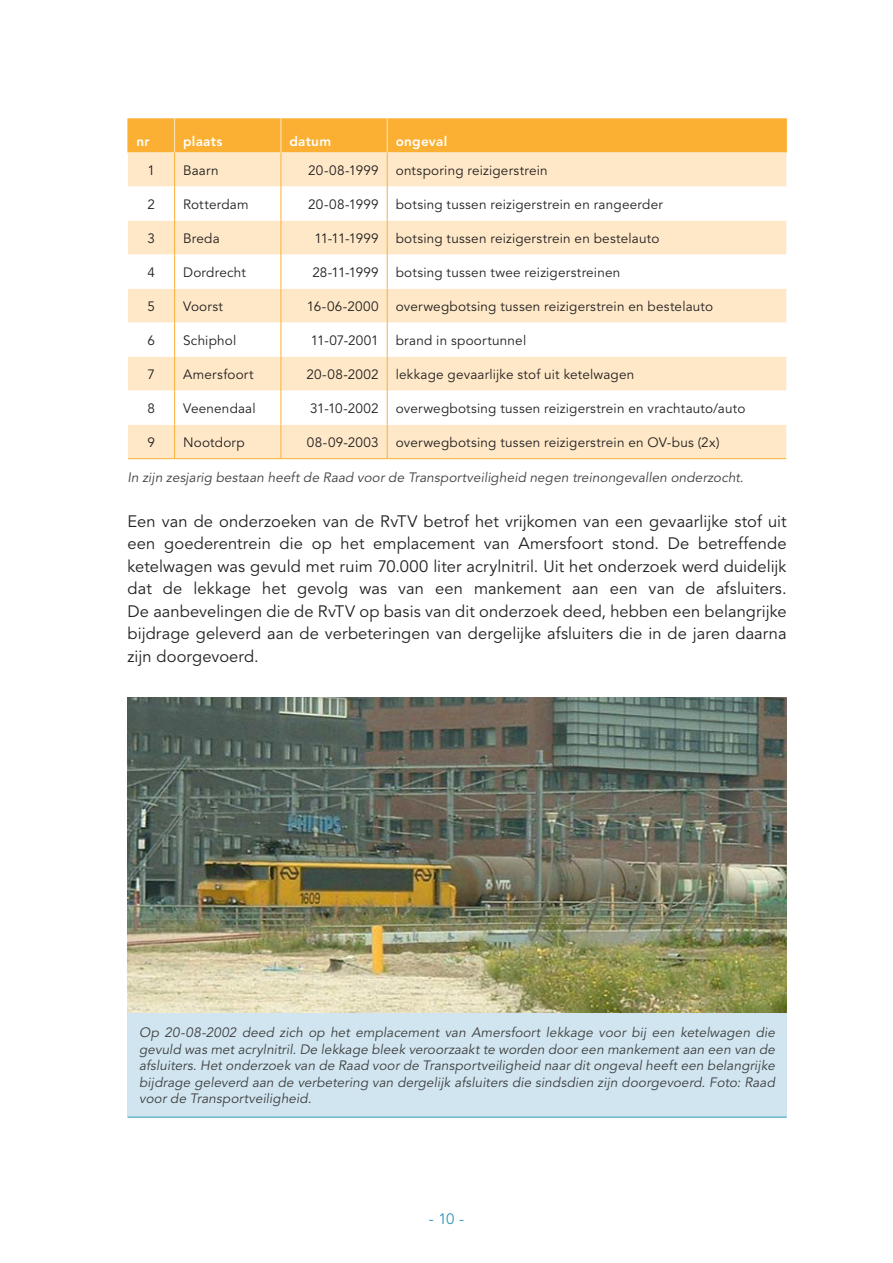
<style>
.page{position:relative;width:893px;height:1263px;background:#fff}
.page>*{position:absolute;margin:0;border:0;box-sizing:border-box;transform-origin:0 0}
.Alex___Plat{font:16.5px/22.5px "Avenir LT Std";letter-spacing:.005em;color:#231f20;text-align:justify}
.t1{font:15px "Avenir LT Std";color:#2f97b9}
.Tabel_bodytekst{font:13.5px "Avenir LT Std";letter-spacing:.015em;color:#231f20}
.Alex___Plat-2{font:italic 13.5px/16.5px "Avenir LT Std";letter-spacing:.01em;color:#3e3e3f;text-align:justify}
.Tabel-kop{font:800 13.5px "Avenir LT Std";letter-spacing:.02em;color:#fff}
</style>
<div class="page">
<div style="left:128px;top:1005px;width:659px;height:112px;background:#d0e5ef"></div>
<hr style="left:128px;top:1117px;width:659px;height:1px;background:#2f97b9">
<img style="left:128px;top:698px;width:659px;height:315px">
<div style="left:129px;top:118px;width:657px;height:34px;background:#fbb033"></div>
<div style="left:128px;top:152px;width:658px;height:306px;background:#fee8c7"></div>
<svg style="left:128px;top:186px;width:658px;height:239px"></svg>
<hr style="left:128px;top:118px;width:1px;height:34px;background:#fbb033">
<hr style="left:786px;top:118px;width:1px;height:34px;background:#fbb033">
<hr style="left:174px;top:118px;width:1px;height:34px;background:#fee8c7">
<hr style="left:281px;top:118px;width:1px;height:34px;background:#fee8c7">
<hr style="left:387px;top:118px;width:1px;height:34px;background:#fee8c7">
<hr style="left:174px;top:186px;width:1px;height:35px;background:#fbb033">
<hr style="left:281px;top:186px;width:1px;height:35px;background:#fbb033">
<hr style="left:387px;top:186px;width:1px;height:35px;background:#fbb033">
<hr style="left:174px;top:221px;width:1px;height:34px;background:#fbb033">
<hr style="left:281px;top:221px;width:1px;height:34px;background:#fbb033">
<hr style="left:387px;top:221px;width:1px;height:34px;background:#fbb033">
<hr style="left:174px;top:255px;width:1px;height:34px;background:#fbb033">
<hr style="left:281px;top:255px;width:1px;height:34px;background:#fbb033">
<hr style="left:387px;top:255px;width:1px;height:34px;background:#fbb033">
<hr style="left:174px;top:323px;width:1px;height:34px;background:#fbb033">
<hr style="left:281px;top:323px;width:1px;height:34px;background:#fbb033">
<hr style="left:387px;top:323px;width:1px;height:34px;background:#fbb033">
<hr style="left:174px;top:391px;width:1px;height:34px;background:#fbb033">
<hr style="left:281px;top:391px;width:1px;height:34px;background:#fbb033">
<hr style="left:387px;top:391px;width:1px;height:34px;background:#fbb033">
<hr style="left:174px;top:152px;width:1px;height:34px;background:#fbb033">
<hr style="left:281px;top:152px;width:1px;height:34px;background:#fbb033">
<hr style="left:387px;top:152px;width:1px;height:34px;background:#fbb033">
<hr style="left:174px;top:289px;width:1px;height:34px;background:#fbb033">
<hr style="left:174px;top:357px;width:1px;height:34px;background:#fbb033">
<hr style="left:174px;top:425px;width:1px;height:33px;background:#fbb033">
<hr style="left:281px;top:289px;width:1px;height:34px;background:#fbb033">
<hr style="left:281px;top:357px;width:1px;height:34px;background:#fbb033">
<hr style="left:281px;top:425px;width:1px;height:33px;background:#fbb033">
<hr style="left:387px;top:289px;width:1px;height:34px;background:#fbb033">
<hr style="left:387px;top:357px;width:1px;height:34px;background:#fbb033">
<hr style="left:387px;top:425px;width:1px;height:33px;background:#fbb033">
<hr style="left:128px;top:458px;width:47px;height:1px;background:#fbb033">
<hr style="left:175px;top:458px;width:106px;height:1px;background:#fbb033">
<hr style="left:281px;top:458px;width:106px;height:1px;background:#fbb033">
<hr style="left:387px;top:458px;width:399px;height:1px;background:#fbb033">
<p class="Tabel-kop" style="left:136px;top:133px;width:15px">nr</p>
<p class="Tabel-kop" style="left:183px;top:133px;width:41px">plaats</p>
<p class="Tabel-kop" style="left:289px;top:133px;width:43px">datum</p>
<p class="Tabel-kop" style="left:396px;top:133px;width:53px">ongeval</p>
<p class="Tabel_bodytekst" style="left:148px;top:163px;width:9px">1</p>
<p class="Tabel_bodytekst" style="left:183px;top:163px;width:37px">Baarn</p>
<p class="Tabel_bodytekst" style="left:308px;top:163px;width:72px">20-08-1999</p>
<p class="Tabel_bodytekst" style="left:396px;top:163px;width:154px">ontsporing reizigerstrein</p>
<p class="Tabel_bodytekst" style="left:148px;top:197px;width:9px">2</p>
<p class="Tabel_bodytekst" style="left:183px;top:197px;width:67px">Rotterdam</p>
<p class="Tabel_bodytekst" style="left:308px;top:197px;width:72px">20-08-1999</p>
<p class="Tabel_bodytekst" style="left:396px;top:197px;width:269px">botsing tussen reizigerstrein en rangeerder</p>
<p class="Tabel_bodytekst" style="left:148px;top:231px;width:9px">3</p>
<p class="Tabel_bodytekst" style="left:183px;top:231px;width:38px">Breda</p>
<p class="Tabel_bodytekst" style="left:314px;top:231px;width:66px">11-11-1999</p>
<p class="Tabel_bodytekst" style="left:396px;top:231px;width:265px">botsing tussen reizigerstrein en bestelauto</p>
<p class="Tabel_bodytekst" style="left:148px;top:265px;width:9px">4</p>
<p class="Tabel_bodytekst" style="left:183px;top:265px;width:64px">Dordrecht</p>
<p class="Tabel_bodytekst" style="left:312px;top:265px;width:68px">28-11-1999</p>
<p class="Tabel_bodytekst" style="left:396px;top:265px;width:226px">botsing tussen twee reizigerstreinen</p>
<p class="Tabel_bodytekst" style="left:148px;top:299px;width:9px">5</p>
<p class="Tabel_bodytekst" style="left:183px;top:299px;width:41px">Voorst</p>
<p class="Tabel_bodytekst" style="left:307px;top:299px;width:73px">16-06-2000</p>
<p class="Tabel_bodytekst" style="left:396px;top:299px;width:319px">overwegbotsing tussen reizigerstrein en bestelauto</p>
<p class="Tabel_bodytekst" style="left:148px;top:333px;width:9px">6</p>
<p class="Tabel_bodytekst" style="left:183px;top:333px;width:55px">Schiphol</p>
<p class="Tabel_bodytekst" style="left:311px;top:333px;width:69px">11-07-2001</p>
<p class="Tabel_bodytekst" style="left:396px;top:333px;width:132px">brand in spoortunnel</p>
<p class="Tabel_bodytekst" style="left:148px;top:367px;width:9px">7</p>
<p class="Tabel_bodytekst" style="left:183px;top:367px;width:72px">Amersfoort</p>
<p class="Tabel_bodytekst" style="left:306px;top:367px;width:74px">20-08-2002</p>
<p class="Tabel_bodytekst" style="left:396px;top:367px;width:240px">lekkage gevaarlijke stof uit ketelwagen</p>
<p class="Tabel_bodytekst" style="left:148px;top:401px;width:9px">8</p>
<p class="Tabel_bodytekst" style="left:183px;top:401px;width:74px">Veenendaal</p>
<p class="Tabel_bodytekst" style="left:310px;top:401px;width:70px">31-10-2002</p>
<p class="Tabel_bodytekst" style="left:396px;top:401px;width:351px">overwegbotsing tussen reizigerstrein en vrachtauto/auto</p>
<p class="Tabel_bodytekst" style="left:148px;top:435px;width:9px">9</p>
<p class="Tabel_bodytekst" style="left:183px;top:435px;width:63px">Nootdorp</p>
<p class="Tabel_bodytekst" style="left:307px;top:435px;width:73px">08-09-2003</p>
<p class="Tabel_bodytekst" style="left:396px;top:435px;width:325px">overwegbotsing tussen reizigerstrein en OV-bus (2x)</p>
<p class="Alex___Plat-2" style="left:128px;top:469px;width:618px">In zijn zesjarig bestaan heeft de Raad voor de Transportveiligheid negen treinongevallen onderzocht.</p>
<p class="Alex___Plat" style="left:128px;top:510px;width:661px">Een van de onderzoeken van de RvTV betrof het vrijkomen van een gevaarlijke stof uit een goederentrein die op het emplacement van Amersfoort stond. De betreffende ketelwagen was gevuld met ruim 70.000 liter acrylnitril. Uit het onderzoek werd duidelijk dat de lekkage het gevolg was van een mankement aan een van de afsluiters.<br>De aanbevelingen die de RvTV op basis van dit onderzoek deed, hebben een belangrijke bijdrage geleverd aan de verbeteringen van dergelijke afsluiters die in de jaren daarna zijn doorgevoerd.</p>
<p class="Alex___Plat-2" style="left:139px;top:1025px;width:637px">Op 20-08-2002 deed zich op het emplacement van Amersfoort lekkage voor bij een ketelwagen die gevuld was met acrylnitril. De lekkage bleek veroorzaakt te worden door een mankement aan een van de afsluiters. Het onderzoek van de Raad voor de Transportveiligheid naar dit ongeval heeft een belangrijke bijdrage geleverd aan de verbetering van dergelijk afsluiters die sindsdien zijn doorgevoerd. Foto: Raad voor de Transportveiligheid.</p>
<p class="t1" style="left:429px;top:1210px;width:37px">- 10 -</p>
</div>
